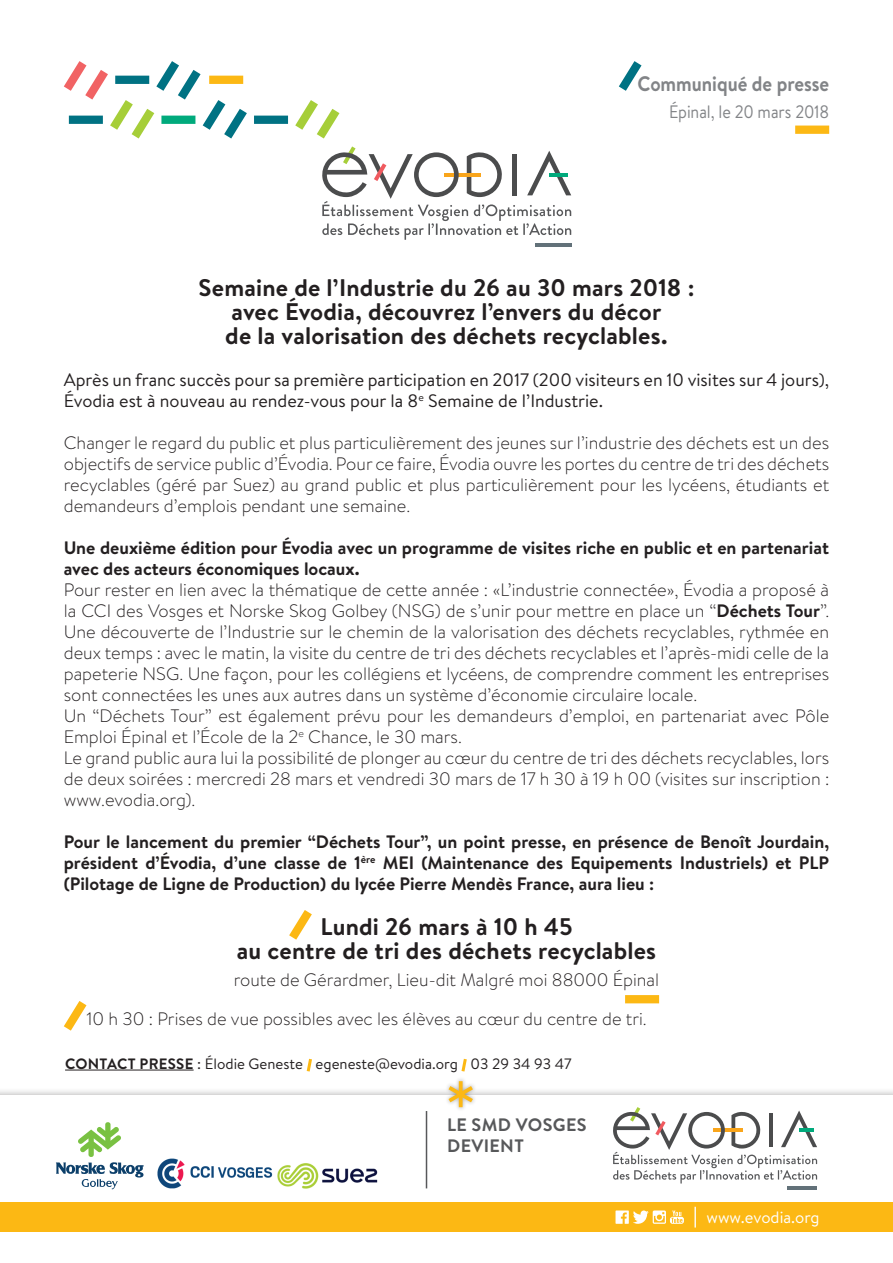
<style>
.page{position:relative;width:893px;height:1263px;background:#fff}
.page>*{position:absolute;margin:0;border:0;box-sizing:border-box;transform-origin:0 0}
.t1{font:700 24px/24px "Brandon Text";letter-spacing:.005em;color:#231f20;text-align:center}
.t2{font:700 21px "Brandon Text";color:#828487;scale:.9 1}
.t3{font:300 18px/21px "Brandon Text";color:#231f20}
.t4{font:700 18px/21px "Brandon Text";color:#231f20}
.t5{font:18px/21px "Brandon Text";color:#231f20}
.t6{font:18px "Brandon Text";letter-spacing:-.005em;color:#828487;scale:.9 1}
.t7{font:700 18px/21.6px "Brandon Text";letter-spacing:.02em;color:#57585a}
.t8{font:16.5px "Brandon Text";color:#fff}
.t9{font:15px "Brandon Text";color:#231f20}
.t10{font:700 15px "Brandon Text";color:#231f20}
.s1{font-weight:700}
</style>
<div class="page">
<div style="left:254px;top:116px;width:34px;height:8px;background:#007283"></div>
<svg style="left:64px;top:61px;width:191px;height:78px"></svg>
<div style="left:69px;top:116px;width:34px;height:8px;background:#007283"></div>
<div style="left:0;top:1087px;width:893px;height:122px;background:#231f20;opacity:.4"></div>
<div style="left:0;top:1095px;width:893px;height:106px;background:#fff"></div>
<svg style="left:613px;top:1107px;width:204px;height:76px"></svg>
<hr style="left:787px;top:1186px;width:30px;height:3px;background:#627179">
<hr style="left:426px;top:1111px;width:1px;height:77px;background:#57585a">
<div style="left:444px;top:1076px;width:33px;height:35px;background:#231f20;opacity:.4"></div>
<svg style="left:444px;top:1082px;width:33px;height:24px"></svg>
<svg style="left:287px;top:100px;width:284px;height:140px"></svg>
<hr style="left:535px;top:243px;width:36px;height:4px;background:#627179">
<svg style="left:619px;top:61px;width:23px;height:30px"></svg>
<div style="left:795px;top:126px;width:34px;height:8px;background:#fcb814"></div>
<svg style="left:289px;top:910px;width:23px;height:30px"></svg>
<div style="left:625px;top:995px;width:34px;height:8px;background:#fcb814"></div>
<div style="left:0;top:1202px;width:893px;height:30px;background:#fcb814"></div>
<hr style="left:694px;top:1207px;width:2px;height:20px;background:#fff">
<svg style="left:615px;top:1210px;width:69px;height:14px"></svg>
<svg style="left:63px;top:1001px;width:24px;height:30px"></svg>
<hr style="left:65px;top:1070px;width:129px;height:1px;background:#231f20">
<svg style="left:306px;top:1058px;width:6px;height:14px"></svg>
<svg style="left:461px;top:1058px;width:6px;height:14px"></svg>
<svg style="left:56px;top:1122px;width:88px;height:67px"></svg>
<img style="left:157px;top:1158px;width:116px;height:31px">
<img style="left:277px;top:1163px;width:101px;height:26px">
<p class="t2" style="left:637px;top:69px;width:214px">Communiqué de presse</p>
<p class="t6" style="left:669px;top:100px;width:179px">Épinal, le 20 mars 2018</p>
<h1 class="t1" style="left:198px;top:275px;width:498px">Semaine de l’I ndustrie du 26 au 30 mars 2018 : avec Évodia, découvrez l’envers du décor<br>de la valorisation des déchets recyclables.</h1>
<p class="t5" style="left:64px;top:369px;width:767px">Après un franc succès pour sa première participation en 2017 (200 visiteurs en 10 visites sur 4 jours),<br>Évodia est à nouveau au rendez-vous pour la 8<sup>e</sup> Semaine de l’Industrie.</p>
<p class="t3" style="left:64px;top:432px;width:767px;text-align:justify">Changer le regard du public et plus particulièrement des jeunes sur l’industrie des déchets est un des objectifs de service public d’Évodia. Pour ce faire, Évodia ouvre les portes du centre de tri des déchets recyclables (géré par Suez) au grand public et plus particulièrement pour les lycéens, étudiants et demandeurs d’emplois pendant une semaine.</p>
<p class="t4" style="left:64px;top:537px;width:767px">Une deuxième édition pour Évodia avec un programme de visites riche en public et en partenariat avec des acteurs économiques locaux.</p>
<p class="t3" style="left:64px;top:579px;width:767px">Pour rester en lien avec la thématique de cette année : «L’industrie connectée», Évodia a proposé à la CCI des Vosges et Norske Skog Golbey (NSG) de s’unir pour mettre en place un “<span class="s1">Déchets Tour</span>”.<br>Une découverte de l’Industrie sur le chemin de la valorisation des déchets recyclables, rythmée en deux temps : avec le matin, la visite du centre de tri des déchets recyclables et l’après-midi celle de la papeterie NSG. Une façon, pour les collégiens et lycéens, de comprendre comment les entreprises sont connectées les unes aux autres dans un système d’économie circulaire locale.<br>Un “Déchets Tour” est également prévu pour les demandeurs d’emploi, en partenariat avec Pôle Emploi Épinal et l’École de la 2<sup>e</sup> Chance, le 30 mars.<br>Le grand public aura lui la possibilité de plonger au cœur du centre de tri des déchets recyclables, lors de deux soirées : mercredi 28 mars et vendredi 30 mars de 17 h 30 à 19 h 00 (visites sur inscription : www.evodia.org).</p>
<p class="t4" style="left:64px;top:831px;width:767px;text-align:justify">Pour le lancement du premier “Déchets Tour”, un point presse, en présence de Benoît Jourdain, président d’Évodia, d’une classe de 1<sup>ère</sup> MEI (Maintenance des Equipements I ndustriels) et PLP (Pilotage de Ligne de Production) du lycée Pierre Mendès France, aura lieu :</p>
<h1 class="t1" style="left:237px;top:914px;width:421px">Lundi 26 mars à 10 h 45<br>au centre de tri des déchets recyclables</h1>
<p class="t3" style="left:86px;top:960px;width:574px;line-height:39px;text-indent:147px">route de Gérardmer, Lieu-dit Malgré moi 88000 Épinal<br>10 h 30 : Prises de vue possibles avec les élèves au cœur du centre de tri.</p>
<p class="t10" style="left:65px;top:1053px;width:22px">CONT</p>
<p class="t9" style="left:107px;top:1053px;width:466px"><span class="s1">ACT PRESSE</span> : Élodie Geneste egeneste@evodia.org 03 29 34 93 47</p>
<p class="t7" style="left:447px;top:1113px;width:139px">Le SMD Vosges devient</p>
<p class="t8" style="left:706px;top:1206px;width:115px">www.evodia.org</p>
</div>
